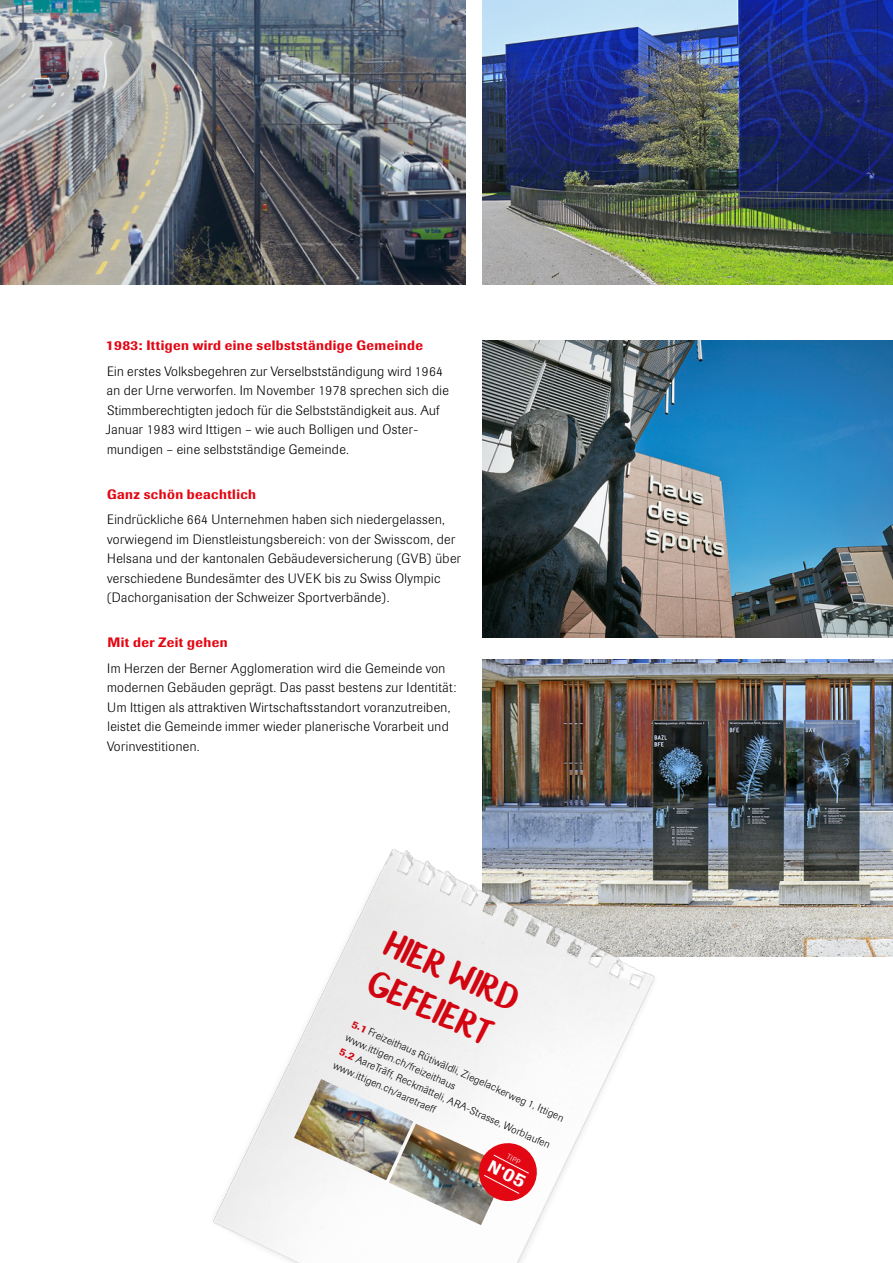
<style>
.page{position:relative;width:893px;height:1263px;background:#fff}
.page>*{position:absolute;margin:0;border:0;box-sizing:border-box;transform-origin:0 0}
.t1{font:37.5px/42px "Cavorting";color:#e30613}
.t2{font:300 13.5px/19.5px "Imago BQ";letter-spacing:.03em;color:#000}
.t3{font:500 13.5px "Imago BQ";letter-spacing:.03em;color:#e30613}
.t4{font:300 10.5px/14.9px "Imago BQ";color:#000}
.t5{font:300 7.5px "Imago BQ";color:#fff}
.s1{font-weight:500;color:#e30613}
</style>
<div class="page">
<img style="left:483px;top:340px;width:410px;height:298px">
<img style="left:483px;top:659px;width:410px;height:298px">
<img style="left:483px;top:0;width:410px;height:285px">
<img style="left:0;top:0;width:465px;height:285px">
<img style="left:213px;top:812px;width:472px;height:451px">
<img style="left:389px;top:1124px;width:119px;height:101px">
<img style="left:294px;top:1079px;width:119px;height:101px">
<svg style="left:476px;top:1140px;width:64px;height:64px"></svg>
<p class="t3" style="left:106px;top:337px;width:319px">1983: Ittigen wird eine selbstständige Gemeinde</p>
<p class="t2" style="left:106px;top:361px;width:345px">Ein erstes Volksbegehren zur Verselbstständigung wird 1964 an der Urne verworfen. Im November 1978 sprechen sich die Stimmberechtigten jedoch für die Selbstständigkeit aus. Auf Januar 1983 wird Ittigen – wie auch Bolligen und Oster&shy;mundigen – eine selbstständige Gemeinde.</p>
<p class="t3" style="left:107px;top:486px;width:150px">Ganz schön beachtlich</p>
<p class="t2" style="left:107px;top:510px;width:356px">Eindrückliche 664 Unternehmen haben sich niedergelassen, vorwiegend im Dienstleistungsbereich: von der Swisscom, der Helsana und der kantonalen Gebäudeversicherung (GVB) über verschiedene Bundesämter des UVEK bis zu Swiss Olympic (Dachorganisation der Schweizer Sportverbände).</p>
<p class="t3" style="left:107px;top:634px;width:122px">Mit der Zeit gehen</p>
<p class="t2" style="left:107px;top:658px;width:351px">Im Herzen der Berner Agglomeration wird die Gemeinde von modernen Gebäuden geprägt. Das passt bestens zur Identität:<br>Um Ittigen als attraktiven Wirtschaftsstandort voranzutreiben, leistet die Gemeinde immer wieder planerische Vorarbeit und Vorinvestitionen.</p>
<h1 class="t1" style="left:396px;top:923px;width:145px;rotate:24deg">HIER WIRD<br>GEFEIERT</h1>
<p class="t4" style="left:355px;top:1017px;width:233px;rotate:24deg"><span class="s1">5.1</span> Freizeithaus Rütiwäldli, Ziegelackerweg 1, Ittigen www.ittigen.ch/freizeithaus<br><span class="s1">5.2</span> AareTräff, Reckmätteli, ARA-Strasse, Worblaufen www.ittigen.ch/aaretraeff</p>
<p class="t5" style="left:509px;top:1152px;width:15px;rotate:27deg">TIPP</p>
</div>
